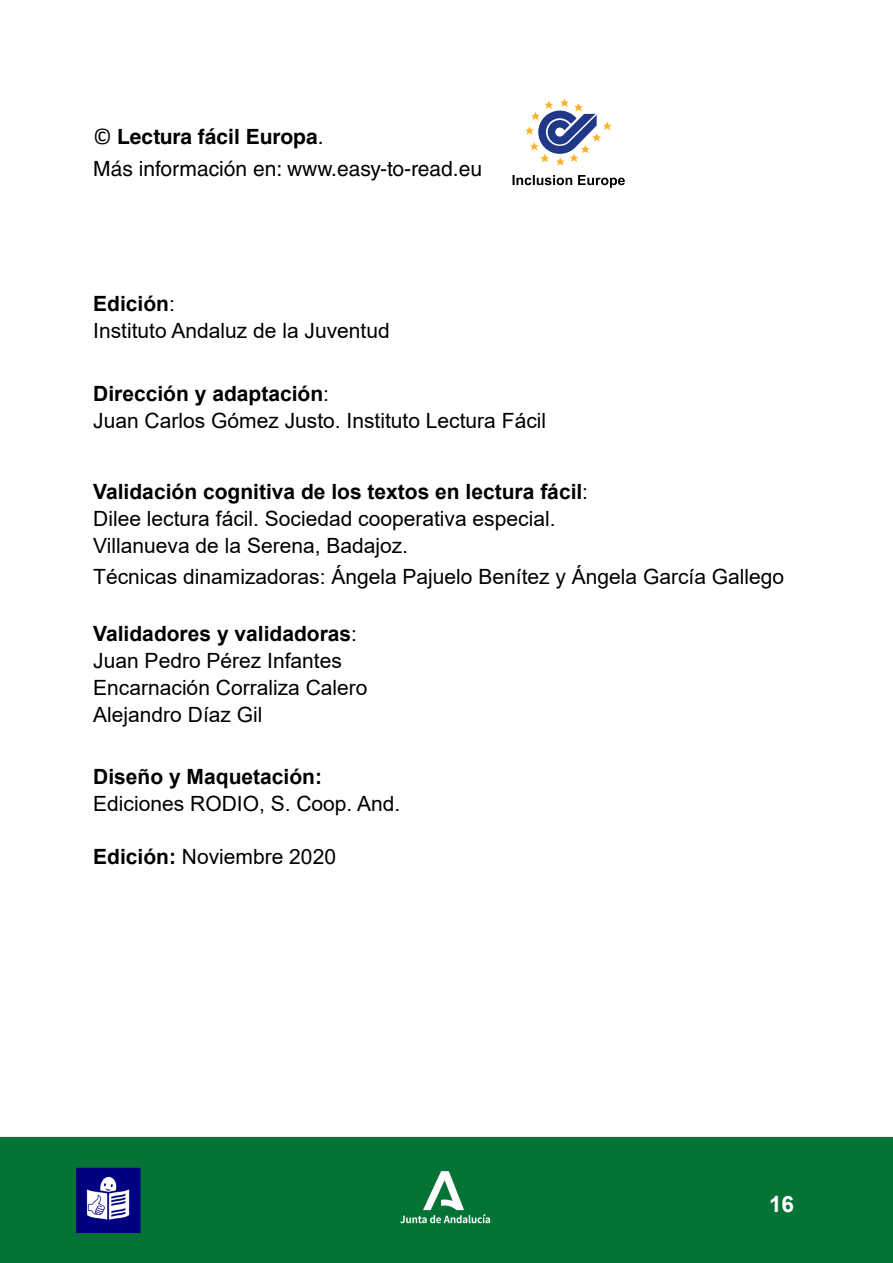
<style>
.page{position:relative;width:893px;height:1263px;background:#fff}
.page>*{position:absolute;margin:0;border:0;box-sizing:border-box;transform-origin:0 0}
.t1{font:700 22.5px "Arial";color:#fff}
.t2{font:21px/27px "Arial";color:#000}
.t3{font:21px/31.5px "Helvetica LT Std";color:#000}
.t4{font:700 21px "Arial";color:#000}
.s1{font-family:"Calibri";font-size:22.5px}
.s2{font-weight:700}
</style>
<div class="page">
<div style="left:0;top:1136px;width:893px;height:127px;background:#057336"></div>
<svg style="left:525px;top:99px;width:86px;height:67px"></svg>
<svg style="left:513px;top:175px;width:112px;height:13px"></svg>
<p class="t3" style="left:93px;top:121px;width:390px"><span class="s1">©</span> <span class="s2">Lectura fácil Europa</span>.<br>Más información en: www.easy-to-read.eu</p>
<p class="t2" style="left:93px;top:290px;width:298px"><span class="s2">Edición</span>:<br>Instituto Andaluz de la Juventud</p>
<p class="t2" style="left:93px;top:379px;width:454px"><span class="s2">Dirección y adaptación</span>:<br>Juan Carlos Gómez Justo. Instituto Lectura Fácil</p>
<p class="t2" style="left:93px;top:477px;width:496px"><span class="s2">Validación cognitiva de los textos en lectura fácil</span>:<br>Dilee lectura fácil. Sociedad cooperativa especial.<br>Villanueva de la Serena, Badajoz.</p>
<p class="t2" style="left:93px;top:563px;width:692px">Técnicas dinamizadoras: Ángela Pajuelo Benítez y Ángela García Gallego</p>
<p class="t2" style="left:93px;top:619px;width:276px"><span class="s2">Validadores y validadoras</span>:<br>Juan Pedro Pérez Infantes<br>Encarnación Corraliza Calero<br>Alejandro Díaz Gil</p>
<p class="t4" style="left:93px;top:762px;width:230px">Diseño y Maquetación:</p>
<p class="t2" style="left:93px;top:790px;width:308px">Ediciones RODIO, S. Coop. And.</p>
<p class="t2" style="left:93px;top:843px;width:244px"><span class="s2">Edición:</span> Noviembre 2020</p>
<p class="t1" style="left:769px;top:1188px;width:27px">16</p>
</div>
